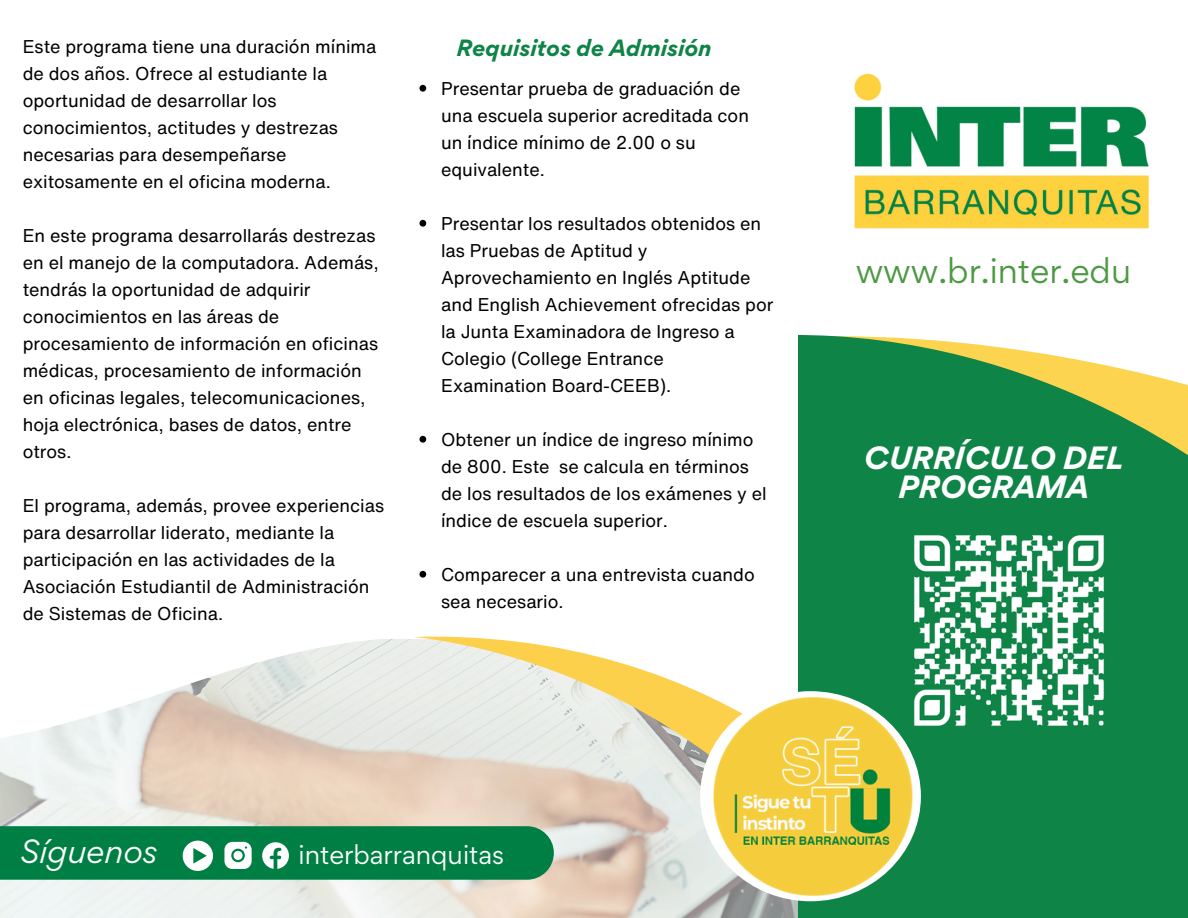
<style>
.page{position:relative;width:1188px;height:918px;background:#fff}
.page>*{position:absolute;margin:0;border:0;box-sizing:border-box;transform-origin:0 0}
.t1{font:31.8px "Gordita";color:#4d9943}
.t2{font:italic 30px "Gordita";color:#fff}
.t3{font:italic 700 28.65px/29.2px "Gordita";color:#fff;text-align:center}
.t4{font:24.3px "Gordita";color:#fff}
.t5{font:italic 700 21px "Gordita";color:#0e8447}
.t6{font:18px/27px "Helvetica Now Text";color:#000}
</style>
<div class="page">
<svg style="left:396px;top:900px;width:293px;height:18px;background:#e7ddd0"></svg>
<svg style="left:0;top:622px;width:799px;height:278px"></svg>
<div style="left:799px;top:425px;width:389px;height:493px;background:#0e8447"></div>
<svg style="left:799px;top:335px;width:389px;height:120px;fill:#0e8447"></svg>
<svg style="left:0;top:826px;width:554px;height:54px;background:#128751"></svg>
<img style="left:914px;top:535px;width:190px;height:191px">
<img style="left:689px;top:673px;width:244px;height:245px">
<img style="left:854px;top:73px;width:295px;height:156px">
<svg style="left:419px;top:85px;width:7px;height:7px"></svg>
<svg style="left:419px;top:220px;width:7px;height:7px"></svg>
<svg style="left:419px;top:436px;width:7px;height:7px"></svg>
<svg style="left:419px;top:571px;width:7px;height:7px"></svg>
<p class="t6" style="left:23px;top:33px;width:355px">Este programa tiene una duración mínima</p>
<h2 class="t5" style="left:456px;top:34px;width:257px">Requisitos de Admisión</h2>
<p class="t6" style="left:23px;top:60px;width:317px">de dos años. Ofrece al estudiante la oportunidad de desarrollar los conocimientos, actitudes y destrezas necesarias para desempeñarse exitosamente en el oficina moderna.</p>
<h1 class="t6" style="left:23px;top:222px;width:358px">En este programa desarrollarás destrezas en el manejo de la computadora. Además, tendrás la oportunidad de adquirir conocimientos en las áreas de procesamiento de información en oficinas médicas, procesamiento de información en oficinas legales, telecomunicaciones, hoja electrónica, bases de datos, entre otros.</h1>
<p class="t6" style="left:23px;top:492px;width:363px">El programa, además, provee experiencias para desarrollar liderato, mediante la participación en las actividades de la Asociación Estudiantil de Administración de Sistemas de Oficina.</p>
<h4 class="t6" style="left:441px;top:75px;width:309px">Presentar prueba de graduación de una escuela superior acreditada con un índice mínimo de 2.00 o su equivalente.</h4>
<p class="t6" style="left:441px;top:210px;width:334px">Presentar los resultados obtenidos en las Pruebas de Aptitud y<br>Aprovechamiento en Inglés Aptitude and English Achievement ofrecidas por la Junta Examinadora de Ingreso a<br>Colegio (College Entrance<br>Examination Board-CEEB).</p>
<p class="t6" style="left:441px;top:426px;width:327px">Obtener un índice de ingreso mínimo de 800. Este se calcula en términos de los resultados de los exámenes y el índice de escuela superior.</p>
<p class="t6" style="left:441px;top:561px;width:315px">Comparecer a una entrevista cuando sea necesario.</p>
<h2 class="t1" style="left:856px;top:250px;width:277px">www.br.inter.edu</h2>
<p class="t3" style="left:864px;top:443px;width:261px">CURRÍCULO DEL<br>PROGRAMA</p>
<p class="t2" style="left:20px;top:831px;width:139px">Síguenos</p>
<p class="t4" style="left:299px;top:838px;width:207px">interbarranquitas</p>
</div>
